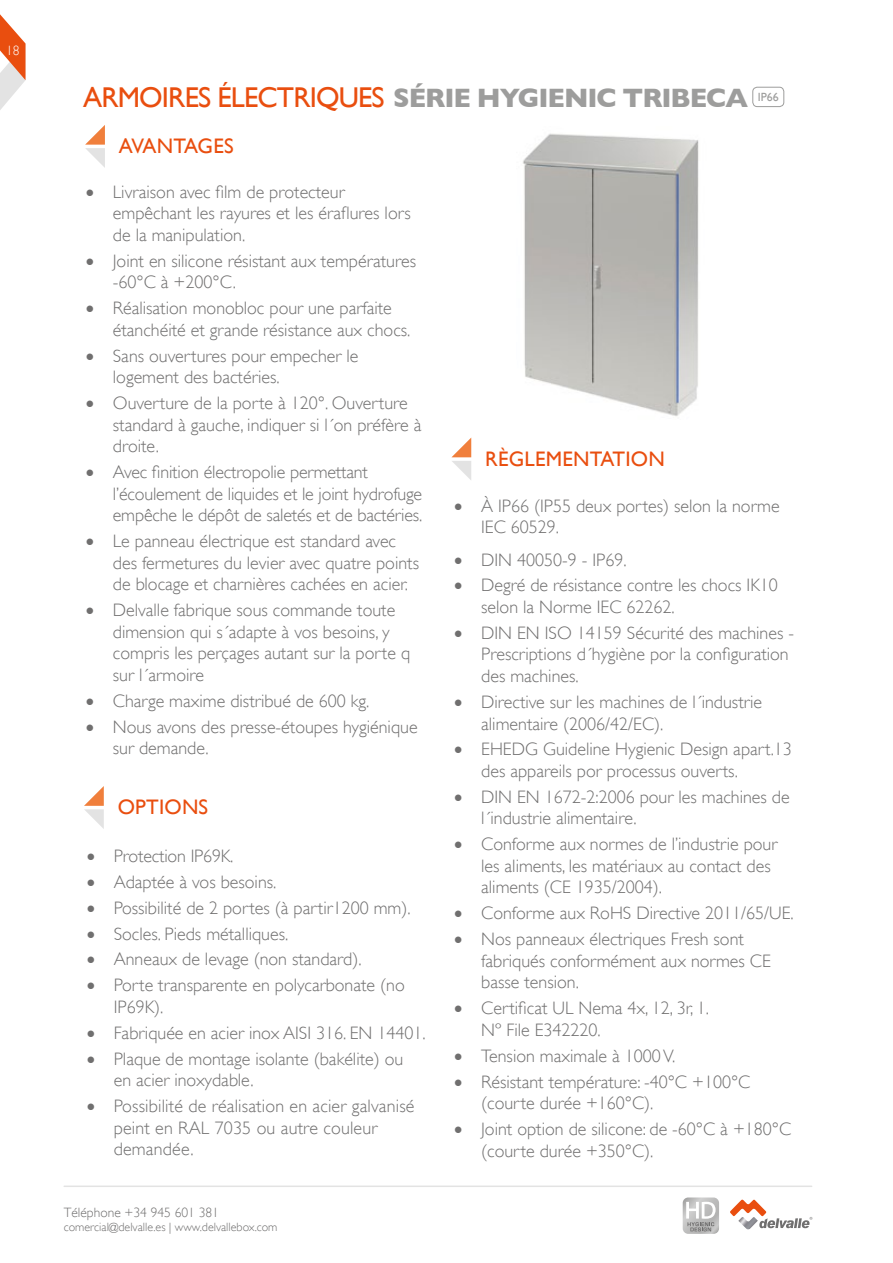
<style>
.page{position:relative;width:893px;height:1263px;background:#fff}
.page>*{position:absolute;margin:0;border:0;box-sizing:border-box;transform-origin:0 0}
.t1{font:700 27.15px "Gill Sans";letter-spacing:-.04em;color:#9d9d9c}
.t2{font:21px "Gill Sans";letter-spacing:.01em;color:#e94e0f}
.t3{font:21px "Gill Sans";letter-spacing:-.01em;color:#e94e0f}
.t4{font:300 18px/21.6px "Gill Sans";color:#706f6f}
.t5{font:300 13.5px "Gill Sans";color:#706f6f}
.t6{font:300 13.5px "Gill Sans";color:#fff}
.t7{font:300 12px "Gill Sans";color:#706f6f}
.t8{font:11.85px "Gill Sans";color:#9d9d9c}
.s1{font-weight:400;font-size:28.65px;color:#e94e0f}
</style>
<div class="page">
<svg style="left:0;top:14px;width:26px;height:96px"></svg>
<svg style="left:683px;top:1197px;width:36px;height:37px"></svg>
<svg style="left:730px;top:1199px;width:82px;height:29px"></svg>
<img style="left:738px;top:1217px;width:20px;height:12px">
<hr style="left:64px;top:1185px;width:748px;height:2px;background:#e3e3e3">
<svg style="left:451px;top:438px;width:20px;height:42px"></svg>
<svg style="left:85px;top:125px;width:20px;height:43px"></svg>
<svg style="left:84px;top:786px;width:20px;height:43px"></svg>
<div style="left:752px;top:87px;width:32px;height:20px;border:1px solid #9d9d9c;border-radius:4px"></div>
<img style="left:523px;top:133px;width:176px;height:283px">
<p class="t6" style="left:6px;top:43px;width:15px">18</p>
<h1 class="t1" style="left:83px;top:81px;width:666px"><span class="s1">ARMOIRES ÉLECTRIQUES</span> SÉRIE HYGIENIC TRIBECA</h1>
<p class="t8" style="left:758px;top:90px;width:22px">IP66</p>
<p class="t3" style="left:119px;top:134px;width:116px">AVANTAGES</p>
<p class="t4" style="left:113px;top:181px;width:299px;text-indent:-27px">• Livraison avec film de protecteur empêchant les rayures et les éraflures lors de la manipulation.</p>
<p class="t4" style="left:113px;top:250px;width:305px;text-indent:-27px">• Joint en silicone résistant aux températures -60°C à +200°C.</p>
<p class="t4" style="left:113px;top:297px;width:299px;text-indent:-27px">• Réalisation monobloc pour une parfaite étanchéité et grande résistance aux chocs.</p>
<p class="t4" style="left:113px;top:345px;width:247px;text-indent:-27px">• Sans ouvertures pour empecher le logement des bactéries.</p>
<p class="t4" style="left:113px;top:392px;width:310px;text-indent:-27px">• Ouverture de la porte à 120°. Ouverture standard à gauche, indiquer si l´on préfère à droite.</p>
<p class="t4" style="left:113px;top:461px;width:311px;text-indent:-27px">• Avec finition électropolie permettant l’écoulement de liquides et le joint hydrofuge empêche le dépôt de saletés et de bactéries.</p>
<p class="t4" style="left:113px;top:530px;width:308px;text-indent:-27px">• Le panneau électrique est standard avec des fermetures du levier avec quatre points de blocage et charnières cachées en acier.</p>
<p class="t4" style="left:113px;top:599px;width:299px;text-indent:-27px">• Delvalle fabrique sous commande toute dimension qui s´adapte à vos besoins, y compris les perçages autant sur la porte q sur l´armoire</p>
<p class="t4" style="left:86px;top:690px;width:285px">• Charge maxime distribué de 600 kg.</p>
<p class="t4" style="left:113px;top:716px;width:306px;text-indent:-27px">• Nous avons des presse-étoupes hygiénique sur demande.</p>
<p class="t2" style="left:118px;top:795px;width:92px">OPTIONS</p>
<p class="t4" style="left:87px;top:845px;width:148px">• Protection IP69K.</p>
<p class="t4" style="left:87px;top:871px;width:191px">• Adaptée à vos besoins.</p>
<p class="t4" style="left:87px;top:897px;width:325px">• Possibilité de 2 portes (à partir1200 mm).</p>
<p class="t4" style="left:87px;top:923px;width:203px">• Socles. Pieds métalliques.</p>
<p class="t4" style="left:87px;top:949px;width:276px">• Anneaux de levage (non standard).</p>
<p class="t4" style="left:114px;top:974px;width:292px;text-indent:-27px">• Porte transparente en polycarbonate (no<br>IP69K).</p>
<p class="t4" style="left:87px;top:1022px;width:340px">• Fabriquée en acier inox AISI 316. EN 14401.</p>
<p class="t4" style="left:114px;top:1048px;width:291px;text-indent:-27px">• Plaque de montage isolante (bakélite) ou en acier inoxydable.</p>
<p class="t4" style="left:114px;top:1095px;width:302px;text-indent:-27px">• Possibilité de réalisation en acier galvanisé peint en RAL 7035 ou autre couleur demandée.</p>
<p class="t5" style="left:64px;top:1205px;width:157px">Téléphone +34 945 601 381</p>
<p class="t7" style="left:64px;top:1220px;width:215px">comercial@delvalle.es | www.delvallebox.com</p>
<p class="t2" style="left:485px;top:447px;width:181px">RÈGLEMENTATION</p>
<p class="t4" style="left:481px;top:495px;width:300px;text-indent:-27px">• À IP66 (IP55 deux portes) selon la norme<br>IEC 60529.</p>
<p class="t4" style="left:454px;top:549px;width:174px">• DIN 40050-9 - IP69.</p>
<p class="t4" style="left:481px;top:575px;width:298px;text-indent:-27px">• Degré de résistance contre les chocs IK10 selon la Norme IEC 62262.</p>
<p class="t4" style="left:481px;top:622px;width:314px;text-indent:-27px">• DIN EN ISO 14159 Sécurité des machines -<br>Prescriptions d´hygiène por la configuration des machines.</p>
<p class="t4" style="left:481px;top:691px;width:282px;text-indent:-27px">• Directive sur les machines de l´industrie alimentaire (2006/42/EC).</p>
<p class="t4" style="left:481px;top:738px;width:312px;text-indent:-27px">• EHEDG Guideline Hygienic Design apart.13 des appareils por processus ouverts.</p>
<p class="t4" style="left:481px;top:786px;width:310px;text-indent:-27px">• DIN EN 1672-2:2006 pour les machines de l´industrie alimentaire.</p>
<p class="t4" style="left:481px;top:833px;width:298px;text-indent:-27px">• Conforme aux normes de l’industrie pour les aliments, les matériaux au contact des aliments (CE 1935/2004).</p>
<p class="t4" style="left:454px;top:902px;width:341px">• Conforme aux RoHS Directive 2011/65/UE.</p>
<p class="t4" style="left:481px;top:928px;width:291px;text-indent:-27px">• Nos panneaux électriques Fresh sont fabriqués conformément aux normes CE basse tension.</p>
<p class="t4" style="left:481px;top:997px;width:229px;text-indent:-27px">• Certificat UL Nema 4x, 12, 3r, 1.<br>Nº File E342220.</p>
<p class="t4" style="left:454px;top:1045px;width:223px">• Tension maximale à 1000 V.</p>
<p class="t4" style="left:481px;top:1071px;width:271px;text-indent:-27px">• Résistant température: -40°C +100°C (courte durée +160°C).</p>
<p class="t4" style="left:481px;top:1118px;width:312px;text-indent:-27px">• Joint option de silicone: de -60°C à +180°C (courte durée +350°C).</p>
</div>
